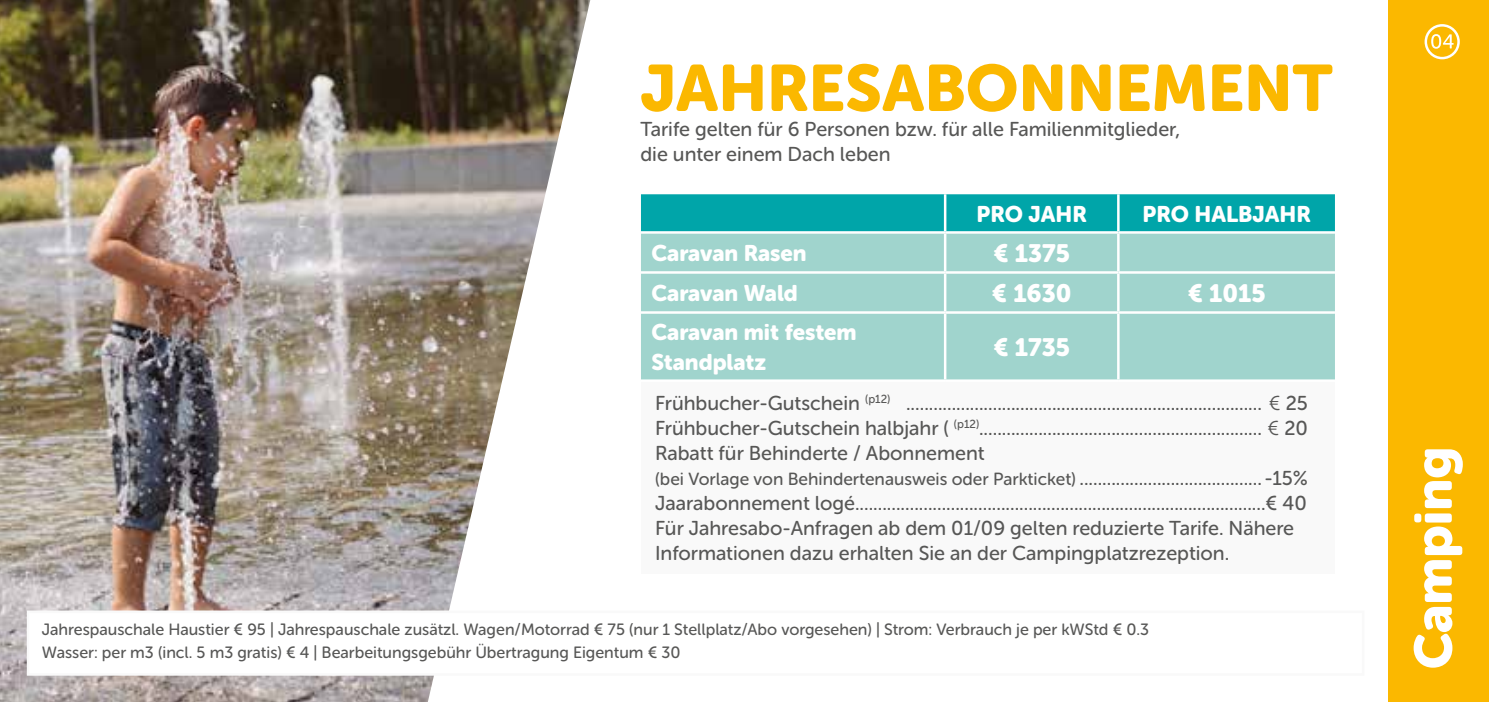
<style>
.page{position:relative;width:1489px;height:702px;background:#fff}
.page>*{position:absolute;margin:0;border:0;box-sizing:border-box;transform-origin:0 0}
.t1{font:65px "Museo Sans Rounded 900";color:#fbb800}
.t2{font:52.5px "Museo Sans Rounded 900";color:#fff}
.t3{font:25px "Museo Sans Rounded 900";color:#fff}
.t4{font:22.5px/30px "Museo Sans Rounded 900";color:#fff}
.t5{font:20px/25px "Museo Sans Rounded 500";color:#575756}
.t6{font:17.5px "Museo Sans Rounded 500";color:#575756}
.t7{font:16.25px/22.5px "Museo Sans Rounded 500";color:#575756}
.s1{font-family:"Museo Sans Rounded 300"}
.s2{font-size:20px}
</style>
<div class="page">
<img style="left:0;top:0;width:590px;height:702px">
<div style="left:641px;top:194px;width:693px;height:37px;background:#00a5a9"></div>
<div style="left:641px;top:234px;width:693px;height:145px;background:#a0d4cd"></div>
<div style="left:641px;top:380px;width:693px;height:194px;background:#f9f9f9"></div>
<hr style="left:943px;top:234px;width:3px;height:37px;background:#fff">
<hr style="left:1117px;top:234px;width:2px;height:37px;background:#fff">
<hr style="left:641px;top:271px;width:304px;height:3px;background:#fff">
<hr style="left:945px;top:271px;width:173px;height:3px;background:#fff">
<hr style="left:943px;top:274px;width:3px;height:37px;background:#fff">
<hr style="left:1118px;top:271px;width:216px;height:3px;background:#fff">
<hr style="left:1117px;top:274px;width:2px;height:37px;background:#fff">
<hr style="left:641px;top:311px;width:304px;height:3px;background:#fff">
<hr style="left:945px;top:311px;width:173px;height:3px;background:#fff">
<hr style="left:943px;top:314px;width:3px;height:65px;background:#fff">
<hr style="left:1118px;top:311px;width:216px;height:3px;background:#fff">
<hr style="left:1117px;top:314px;width:2px;height:65px;background:#fff">
<hr style="left:641px;top:379px;width:304px;height:3px;background:#fff">
<hr style="left:945px;top:379px;width:173px;height:3px;background:#fff">
<hr style="left:1118px;top:379px;width:216px;height:3px;background:#fff">
<hr style="left:943px;top:194px;width:3px;height:37px;background:#fff">
<hr style="left:1117px;top:194px;width:2px;height:37px;background:#fff">
<div style="left:27px;top:610px;width:1337px;height:65px;background:#fff"></div>
<div style="left:1387px;top:0;width:101px;height:702px;background:#fbb800"></div>
<svg style="left:1431px;top:34px;width:22px;height:15px"></svg>
<div style="left:1424px;top:24px;width:35px;height:35px;border:2px solid #fff;border-radius:50%"></div>
<h1 class="t1" style="left:640px;top:51px;width:693px">JAHRESABONNEMENT</h1>
<p class="t5" style="left:640px;top:117px;width:541px">Tarife gelten für 6 Personen bzw. für alle Familienmitglieder, die unter einem Dach leben</p>
<p class="t4" style="left:976px;top:199px;width:112px">PRO JAHR</p>
<p class="t4" style="left:1142px;top:199px;width:170px">PRO HALBJAHR</p>
<p class="t4" style="left:651px;top:238px;width:156px">Caravan Rasen</p>
<p class="t3" style="left:993px;top:239px;width:78px">€ 1375</p>
<p class="t4" style="left:651px;top:278px;width:148px">Caravan Wald</p>
<p class="t3" style="left:991px;top:279px;width:81px">€ 1630</p>
<p class="t3" style="left:1187px;top:279px;width:79px">€ 1015</p>
<p class="t4" style="left:651px;top:317px;width:206px">Caravan mit festem<br>Standplatz</p>
<p class="t3" style="left:993px;top:333px;width:78px">€ 1735</p>
<p class="t5" style="left:655px;top:390px;width:654px;text-align:justify">Frühbucher-Gutschein <sup>(p12)</sup> .............................................................................. <span class="s1">€</span> 25<br>Frühbucher-Gutschein halbjahr ( <sup>(p12)</sup>.............................................................. <span class="s1">€</span> 20<br>Rabatt für Behinderte / Abonnement</p>
<p class="t6" style="left:655px;top:469px;width:654px">(bei Vorlage von Behindertenausweis oder Parkticket) <span class="s2">........................................ -15%</span></p>
<p class="t5" style="left:655px;top:490px;width:653px">Jaarabonnement logé..........................................................................................€ 40<br>Für Jahresabo-Anfragen ab dem 01/09 gelten reduzierte Tarife. Nähere<br>Informationen dazu erhalten Sie an der Campingplatzrezeption.</p>
<p class="t7" style="left:42px;top:618px;width:1108px">Jahrespauschale Haustier € 95 | Jahrespauschale zusätzl. Wagen/Motorrad € 75 (nur 1 Stellplatz/Abo vorgesehen) | Strom: Verbrauch je per kWStd € 0.3<br>Wasser: per m3 (incl. 5 m3 gratis) € 4 | Bearbeitungsgebühr Übertragung Eigentum € 30</p>
<h2 class="t2" style="left:1403px;top:669px;width:224px;rotate:-90deg">Camping</h2>
</div>
